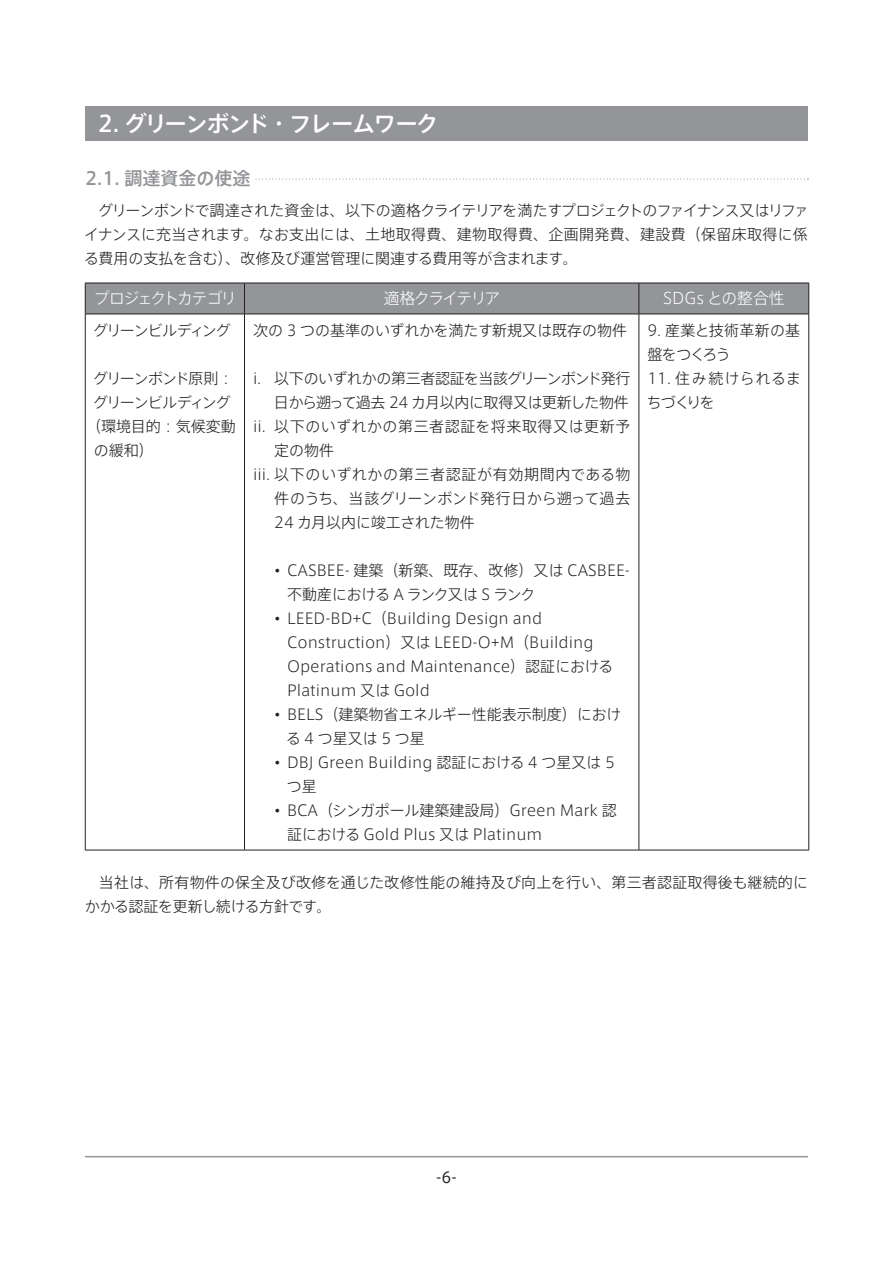
<style>
.page{position:relative;width:893px;height:1263px;background:#fff}
.page>*{position:absolute;margin:0;border:0;box-sizing:border-box;transform-origin:0 0}
.t1{font:500 22.5px "Axis Std";letter-spacing:-.065em;color:#fff}
.t2{font:500 18px "Axis Std";color:#939598}
.t3{font:300 15.75px "Axis Std";letter-spacing:-.11em;color:#fff}
.t4{font:300 15.75px "Axis Std";color:#fff}
.t5{font:300 15.75px "Axis Std";letter-spacing:-.1em;color:#fff}
.t6{font:300 15px/24px "Axis Std";color:#231f20}
.t7{font:300 15px/24px "Axis Std";letter-spacing:-.03em;color:#231f20}
.t8{font:300 15px "Axis Std";letter-spacing:-.035em;color:#231f20}
.t9{font:300 15px "Axis Std";letter-spacing:.045em;color:#231f20}
.t10{font:300 15px "Axis Std";letter-spacing:.04em;color:#231f20}
.t11{font:300 15px "Axis Std";letter-spacing:-.08em;color:#231f20}
.t12{font:300 15px "Axis Std";letter-spacing:-.065em;color:#231f20}
.t13{font:15px "Axis Std";color:#231f20}
</style>
<div class="page">
<hr style="left:85px;top:1156px;width:723px;height:1px;background:#939598">
<div style="left:85px;top:106px;width:723px;height:34px;background:#939598"></div>
<svg style="left:255px;top:179px;width:553px;height:1px"></svg>
<div style="left:86px;top:284px;width:722px;height:30px;background:#939598"></div>
<hr style="left:85px;top:283px;width:159px;height:1px;background:#231f20">
<hr style="left:85px;top:283px;width:1px;height:31px;background:#231f20">
<hr style="left:244px;top:283px;width:395px;height:1px;background:#231f20">
<hr style="left:244px;top:283px;width:1px;height:31px;background:#231f20">
<hr style="left:639px;top:283px;width:170px;height:1px;background:#231f20">
<hr style="left:639px;top:283px;width:1px;height:31px;background:#231f20">
<hr style="left:808px;top:283px;width:1px;height:31px;background:#231f20">
<hr style="left:85px;top:314px;width:159px;height:1px;background:#231f20">
<hr style="left:244px;top:314px;width:395px;height:1px;background:#231f20">
<hr style="left:639px;top:314px;width:170px;height:1px;background:#231f20">
<hr style="left:85px;top:314px;width:1px;height:536px;background:#231f20">
<hr style="left:244px;top:314px;width:1px;height:536px;background:#231f20">
<hr style="left:639px;top:314px;width:1px;height:536px;background:#231f20">
<hr style="left:808px;top:314px;width:1px;height:536px;background:#231f20">
<hr style="left:85px;top:850px;width:159px;height:1px;background:#231f20">
<hr style="left:244px;top:850px;width:395px;height:1px;background:#231f20">
<hr style="left:639px;top:850px;width:170px;height:1px;background:#231f20">
<h1 class="t1" style="left:98px;top:106px;width:343px">2. グリーンボンド・フレームワーク</h1>
<p class="t2" style="left:85px;top:165px;width:167px">2.1. 調達資金の使途</p>
<p class="t6" style="left:84px;top:197px;width:726px;text-align:justify;text-indent:14px">グリーンボンドで調達された資金は、以下の適格クライテリアを満たすプロジェクトのファイナンス又はリファイナンスに充当されます。なお支出には、土地取得費、建物取得費、企画開発費、建設費（保留床取得に係る費用の支払を含む）、改修及び運営管理に関連する費用等が含まれます。</p>
<p class="t3" style="left:94px;top:287px;width:144px">プロジェクトカテゴリ</p>
<p class="t5" style="left:384px;top:287px;width:118px">適格クライテリア</p>
<p class="t4" style="left:663px;top:287px;width:123px">SDGs との整合性</p>
<p class="t11" style="left:93px;top:319px;width:139px">グリーンビルディング</p>
<p class="t12" style="left:93px;top:367px;width:142px">グリーンボンド原則：</p>
<p class="t11" style="left:93px;top:391px;width:139px">グリーンビルディング</p>
<p class="t6" style="left:86px;top:413px;width:151px">（環境目的：気候変動</p>
<p class="t6" style="left:94px;top:437px;width:62px">の緩和）</p>
<p class="t6" style="left:253px;top:317px;width:376px">次の 3 つの基準のいずれかを満たす新規又は既存の物件</p>
<p class="t8" style="left:253px;top:367px;width:379px">i. 以下のいずれかの第三者認証を当該グリーンボンド発行</p>
<p class="t7" style="left:274px;top:389px;width:356px">日から遡って過去 24 カ月以内に取得又は更新した物件</p>
<p class="t10" style="left:253px;top:415px;width:379px">ii. 以下のいずれかの第三者認証を将来取得又は更新予</p>
<p class="t6" style="left:274px;top:437px;width:61px">定の物件</p>
<p class="t9" style="left:253px;top:463px;width:379px">iii. 以下のいずれかの第三者認証が有効期間内である物</p>
<p class="t6" style="left:274px;top:485px;width:358px">件のうち、当該グリーンボンド発行日から遡って過去</p>
<p class="t6" style="left:274px;top:509px;width:202px">24 カ月以内に竣工された物件</p>
<p class="t6" style="left:287px;top:557px;width:345px;text-indent:-13px">• CASBEE- 建築（新築、既存、改修）又は CASBEE-不動産における A ランク又は S ランク</p>
<p class="t6" style="left:287px;top:605px;width:328px;text-indent:-13px">• LEED-BD+C（Building Design and<br>Construction）又は LEED-O+M（Building<br>Operations and Maintenance）認証における<br>Platinum 又は Gold</p>
<p class="t6" style="left:286px;top:701px;width:336px;text-indent:-12px">• BELS（建築物省エネルギー性能表示制度）における4 つ星又は 5 つ星</p>
<p class="t6" style="left:287px;top:749px;width:330px;text-indent:-13px">• DBJ Green Building 認証における 4 つ星又は 5つ星</p>
<p class="t6" style="left:287px;top:797px;width:331px;text-indent:-13px">• BCA（シンガポール建築建設局）Green Mark 認証における Gold Plus 又は Platinum</p>
<p class="t7" style="left:647px;top:317px;width:154px">9. 産業と技術革新の基盤をつくろう</p>
<p class="t6" style="left:647px;top:365px;width:156px">11. 住み続けられるまちづくりを</p>
<p class="t6" style="left:85px;top:869px;width:725px;text-indent:14px">当社は、所有物件の保全及び改修を通じた改修性能の維持及び向上を行い、第三者認証取得後も継続的にかかる認証を更新し続ける方針です。</p>
<p class="t13" style="left:436px;top:1166px;width:22px">-6-</p>
</div>
